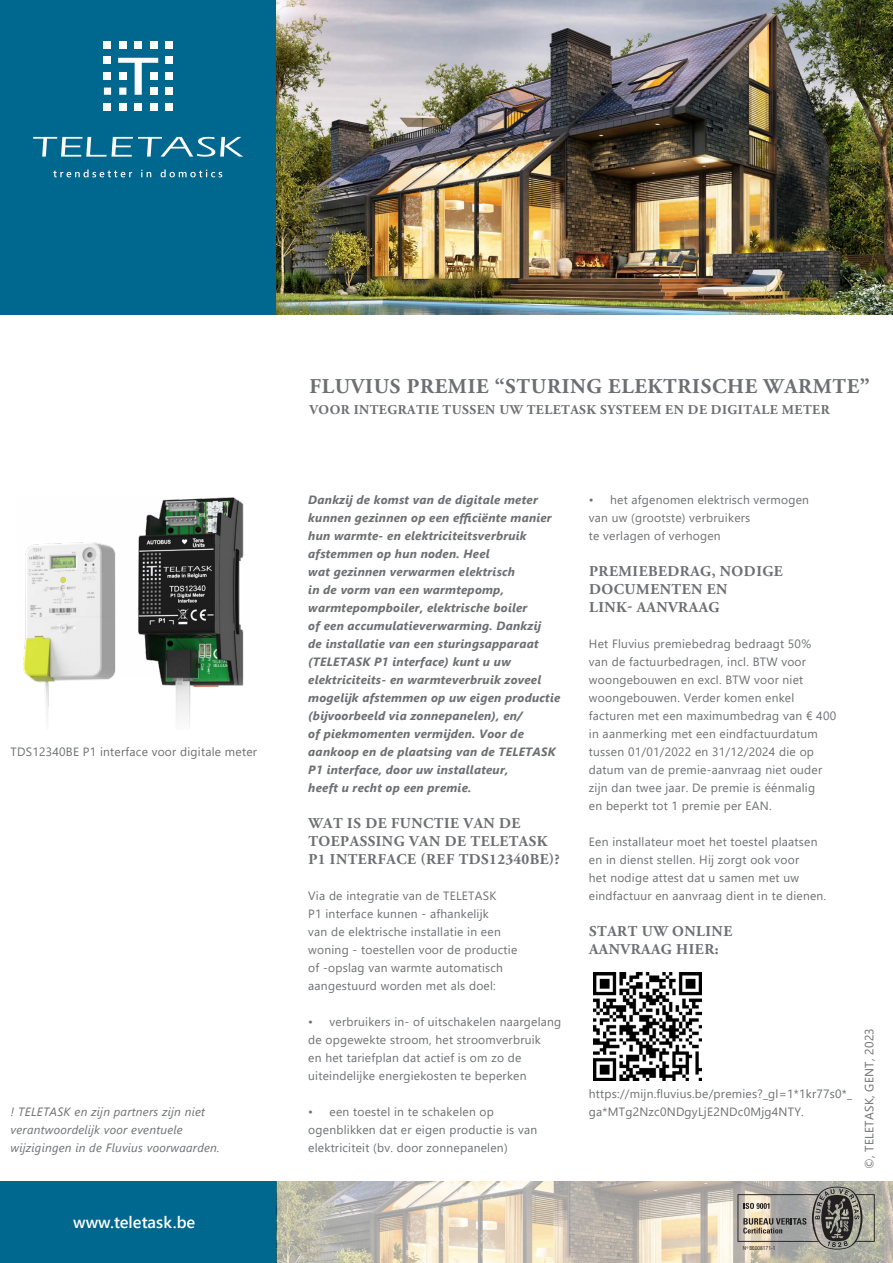
<style>
.page{position:relative;width:893px;height:1263px;background:#fff}
.page>*{position:absolute;margin:0;border:0;box-sizing:border-box;transform-origin:0 0}
.Titel{font:700 21px "Adobe Garamond Pro";letter-spacing:.035em;color:#6d6f71}
.TT_website{font:600 16.5px "Segoe UI";color:#fff}
.Body_Titel{font:700 15px/18px "Adobe Garamond Pro";letter-spacing:.035em;color:#6d6f71}
.Body{font:700 15px/18px "Adobe Garamond Pro";letter-spacing:.035em;color:#6d6f71}
.Body_Titel-2{font:700 13.5px "Adobe Garamond Pro";letter-spacing:.035em;color:#6d6f71}
.Body-2{font:12px/18px "Segoe UI";letter-spacing:.02em;color:#6d6f71}
.Intro{font:italic 700 12px/18px "Segoe UI";letter-spacing:.02em;color:#6d6f71}
.Order_reference{font:italic 12px/18px "Segoe UI";letter-spacing:.02em;color:#6d6f71}
.Contact_info{font:12px "Segoe UI";letter-spacing:.02em;color:#6d6f71}
.t1{font:condensed 5.85px "Helvetica";color:#231f20;scale:.9 1}
</style>
<div class="page">
<div style="left:0;top:0;width:276px;height:315px;background:#00678f"></div>
<div style="left:0;top:1181px;width:276px;height:82px;background:#00678f"></div>
<img style="left:276px;top:0;width:617px;height:315px">
<img style="left:276px;top:1181px;width:617px;height:82px">
<img style="left:23px;top:497px;width:221px;height:229px">
<svg style="left:53px;top:169px;width:79px;height:8px"></svg>
<svg style="left:141px;top:170px;width:10px;height:7px"></svg>
<svg style="left:161px;top:169px;width:61px;height:8px"></svg>
<div style="left:165px;top:41px;width:7px;height:7px;background:#fff"></div>
<div style="left:165px;top:57px;width:7px;height:7px;background:#fff"></div>
<div style="left:165px;top:72px;width:7px;height:7px;background:#fff"></div>
<div style="left:165px;top:88px;width:7px;height:7px;background:#fff"></div>
<div style="left:165px;top:103px;width:7px;height:7px;background:#fff"></div>
<div style="left:150px;top:41px;width:7px;height:7px;background:#fff"></div>
<div style="left:150px;top:103px;width:7px;height:7px;background:#fff"></div>
<div style="left:135px;top:41px;width:7px;height:7px;background:#fff"></div>
<div style="left:135px;top:103px;width:7px;height:7px;background:#fff"></div>
<div style="left:119px;top:41px;width:7px;height:7px;background:#fff"></div>
<svg style="left:118px;top:58px;width:40px;height:37px"></svg>
<div style="left:119px;top:72px;width:7px;height:7px;background:#fff"></div>
<div style="left:119px;top:88px;width:7px;height:7px;background:#fff"></div>
<div style="left:119px;top:103px;width:7px;height:7px;background:#fff"></div>
<div style="left:104px;top:41px;width:7px;height:7px;background:#fff"></div>
<div style="left:104px;top:57px;width:7px;height:7px;background:#fff"></div>
<div style="left:104px;top:72px;width:7px;height:7px;background:#fff"></div>
<div style="left:104px;top:88px;width:7px;height:7px;background:#fff"></div>
<div style="left:104px;top:103px;width:7px;height:7px;background:#fff"></div>
<svg style="left:33px;top:137px;width:210px;height:20px"></svg>
<svg style="left:737px;top:1187px;width:138px;height:62px;background:#97948c"></svg>
<img style="left:593px;top:972px;width:108px;height:108px">
<p class="Titel" style="left:309px;top:374px;width:562px">FLUVIUS PREMIE “STURING ELEKTRISCHE WARMTE”</p>
<p class="Body_Titel-2" style="left:309px;top:402px;width:522px">VOOR INTEGRATIE TUSSEN UW TELETASK SYSTEEM EN DE DIGITALE METER</p>
<p class="Body-2" style="left:589px;top:490px;width:222px">• het afgenomen elektrisch vermogen van uw (grootste) verbruikers<br>te verlagen of verhogen</p>
<p class="Body" style="left:589px;top:563px;width:195px">PREMIEBEDRAG, NODIGE<br>DOCUMENTEN EN<br>LINK- AANVRAAG</p>
<p class="Body-2" style="left:589px;top:634px;width:249px">Het Fluvius premiebedrag bedraagt 50%<br>van de factuurbedragen, incl. BTW voor woongebouwen en excl. BTW voor niet woongebouwen. Verder komen enkel facturen met een maximumbedrag van € 400 in aanmerking met een eindfactuurdatum tussen 01/01/2022 en 31/12/2024 die op datum van de premie-aanvraag niet ouder zijn dan twee jaar. De premie is éénmalig<br>en beperkt tot 1 premie per EAN.</p>
<p class="Body-2" style="left:589px;top:832px;width:239px">Een installateur moet het toestel plaatsen en in dienst stellen. Hij zorgt ook voor<br>het nodige attest dat u samen met uw eindfactuur en aanvraag dient in te dienen.</p>
<p class="Body_Titel" style="left:589px;top:923px;width:145px">START UW ONLINE<br>AANVRAAG HIER:</p>
<p class="Intro" style="left:308px;top:489px;width:253px">Dankzij de komst van de digitale meter kunnen gezinnen op een efficiënte manier hun warmte- en elektriciteitsverbruik afstemmen op hun noden. Heel<br>wat gezinnen verwarmen elektrisch<br>in de vorm van een warmtepomp, warmtepompboiler, elektrische boiler<br>of een accumulatieverwarming. Dankzij<br>de installatie van een sturingsapparaat (TELETASK P1 interface) kunt u uw elektriciteits- en warmteverbruik zoveel mogelijk afstemmen op uw eigen productie (bijvoorbeeld via zonnepanelen), en/<br>of piekmomenten vermijden. Voor de aankoop en de plaatsing van de TELETASK P1 interface, door uw installateur,<br>heeft u recht op een premie.</p>
<p class="Body_Titel" style="left:308px;top:815px;width:253px">WAT IS DE FUNCTIE VAN DE<br>TOEPASSING VAN DE TELETASK<br>P1 INTERFACE (REF TDS12340BE)?</p>
<p class="Body-2" style="left:308px;top:886px;width:211px">Via de integratie van de TELETASK<br>P1 interface kunnen - afhankelijk<br>van de elektrische installatie in een woning - toestellen voor de productie of -opslag van warmte automatisch aangestuurd worden met als doel:</p>
<p class="Body-2" style="left:308px;top:1012px;width:255px">• verbruikers in- of uitschakelen naargelang de opgewekte stroom, het stroomverbruik<br>en het tariefplan dat actief is om zo de uiteindelijke energiekosten te beperken</p>
<p class="Body-2" style="left:308px;top:1102px;width:230px">• een toestel in te schakelen op ogenblikken dat er eigen productie is van elektriciteit (bv. door zonnepanelen)</p>
<p class="Body-2" style="left:11px;top:742px;width:248px">TDS12340BE P1 interface voor digitale meter</p>
<p class="Body-2" style="left:589px;top:1084px;width:265px">https://mijn.fluvius.be/premies?_gl=1*1kr77s0*_</p>
<p class="Order_reference" style="left:11px;top:1101px;width:196px">! TELETASK en zijn partners zijn niet</p>
<p class="Body-2" style="left:589px;top:1102px;width:216px">ga*MTg2Nzc0NDgyLjE2NDc0Mjg4NTY.</p>
<p class="Order_reference" style="left:11px;top:1119px;width:211px">verantwoordelijk voor eventuele wijzigingen in de Fluvius voorwaarden.</p>
<p class="Contact_info" style="left:858px;top:1169px;width:142px;rotate:-90deg">©, TELETASK, GENT, 2023</p>
<p class="TT_website" style="left:73px;top:1206px;width:124px">www.teletask.be</p>
<p class="t1" style="left:743px;top:1244px;width:38px">Nº BE008171-1</p>
</div>
